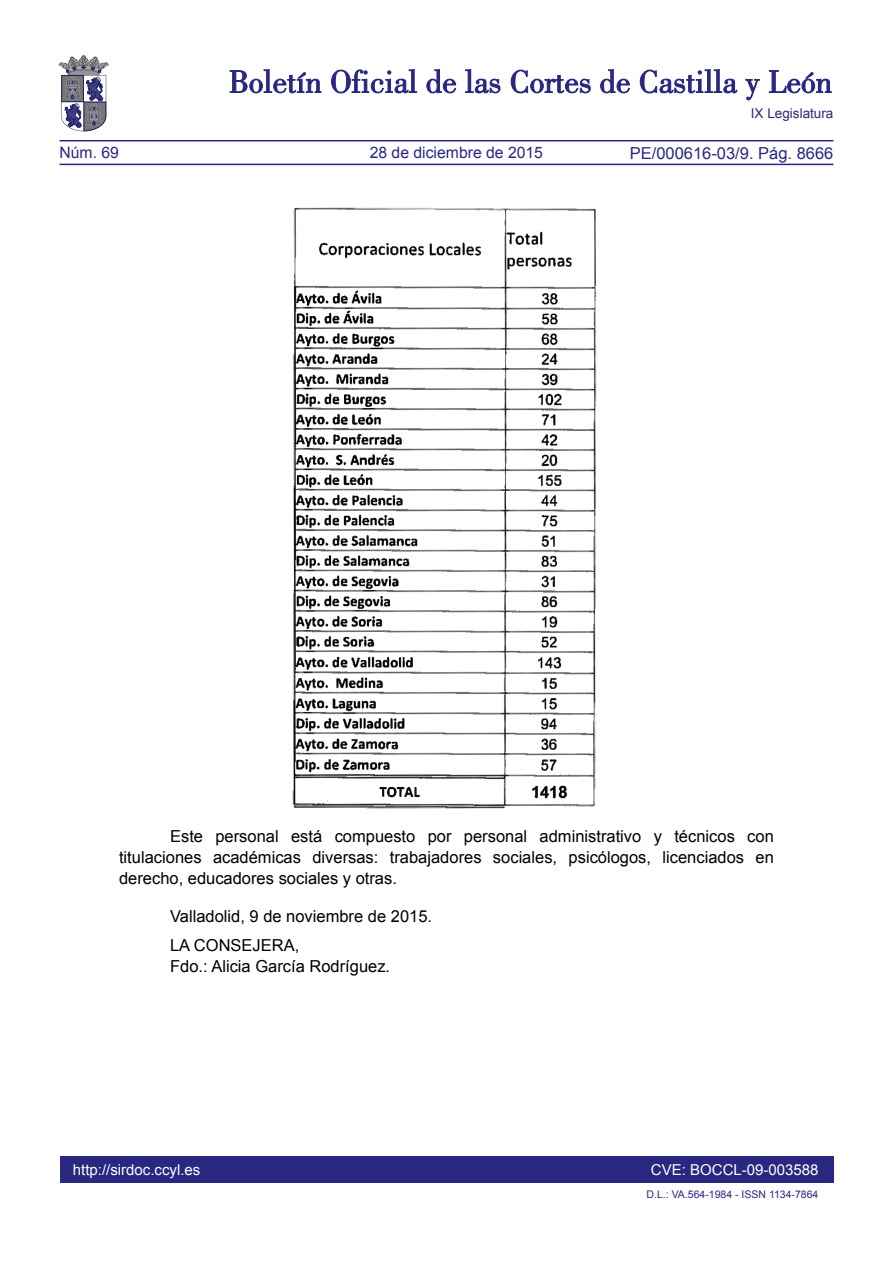
<style>
.page{position:relative;width:893px;height:1263px;background:#fff}
.page>*{position:absolute;margin:0;border:0;box-sizing:border-box;transform-origin:0 0}
.TEXTO_NORMAL{font:16.5px/21px "Arial";color:#000;text-align:justify}
.firma_andres{font:16.5px/21px "Arial";color:#000}
.valladolid{font:16.5px "Arial";color:#000}
.t1{font:16.5px "Arial";color:#292780}
.t2{font:15.75px "Arial";color:#292780}
.t3{font:15px "Arial";color:#fff}
.t4{font:13.5px "Arial";color:#292780}
.TEXTO_NORMAL-2{font:10.5px "Arial";color:#292780}
</style>
<div class="page">
<div style="left:60px;top:1157px;width:773px;height:26px;background:#292780"></div>
<hr style="left:60px;top:164px;width:773px;height:1px;background:#292780">
<hr style="left:60px;top:140px;width:773px;height:1px;background:#292780">
<svg style="left:230px;top:69px;width:91px;height:24px"></svg>
<svg style="left:331px;top:69px;width:86px;height:24px"></svg>
<svg style="left:426px;top:69px;width:30px;height:24px"></svg>
<svg style="left:465px;top:69px;width:35px;height:24px"></svg>
<svg style="left:511px;top:70px;width:80px;height:23px"></svg>
<svg style="left:600px;top:69px;width:30px;height:24px"></svg>
<svg style="left:640px;top:69px;width:97px;height:24px"></svg>
<svg style="left:745px;top:79px;width:15px;height:21px"></svg>
<svg style="left:769px;top:70px;width:62px;height:23px"></svg>
<svg style="left:59px;top:55px;width:49px;height:76px"></svg>
<img style="left:292px;top:207px;width:305px;height:602px">
<p class="t2" style="left:60px;top:142px;width:61px">Núm. 69</p>
<p class="t2" style="left:370px;top:142px;width:175px">28 de diciembre de 2015</p>
<p class="t4" style="left:751px;top:105px;width:84px">IX Legislatura</p>
<p class="t1" style="left:630px;top:142px;width:205px">PE/000616‑03/9. Pág. 8666</p>
<p class="TEXTO_NORMAL" style="left:119px;top:826px;width:656px;text-indent:51px">Este personal está compuesto por personal administrativo y técnicos con titulaciones académicas diversas: trabajadores sociales, psicólogos, licenciados en derecho, educadores sociales y otras.</p>
<p class="valladolid" style="left:170px;top:905px;width:264px">Valladolid, 9 de noviembre de 2015.</p>
<p class="firma_andres" style="left:170px;top:935px;width:222px">LA CONSEJERA,<br>Fdo.: Alicia García Rodríguez.</p>
<p class="t3" style="left:73px;top:1159px;width:129px">http://sirdoc.ccyl.es</p>
<p class="t3" style="left:651px;top:1159px;width:169px">CVE: BOCCL-09-003588</p>
<p class="TEXTO_NORMAL-2" style="left:647px;top:1188px;width:173px">D.L.: VA.564-1984 - ISSN 1134-7864</p>
</div>
